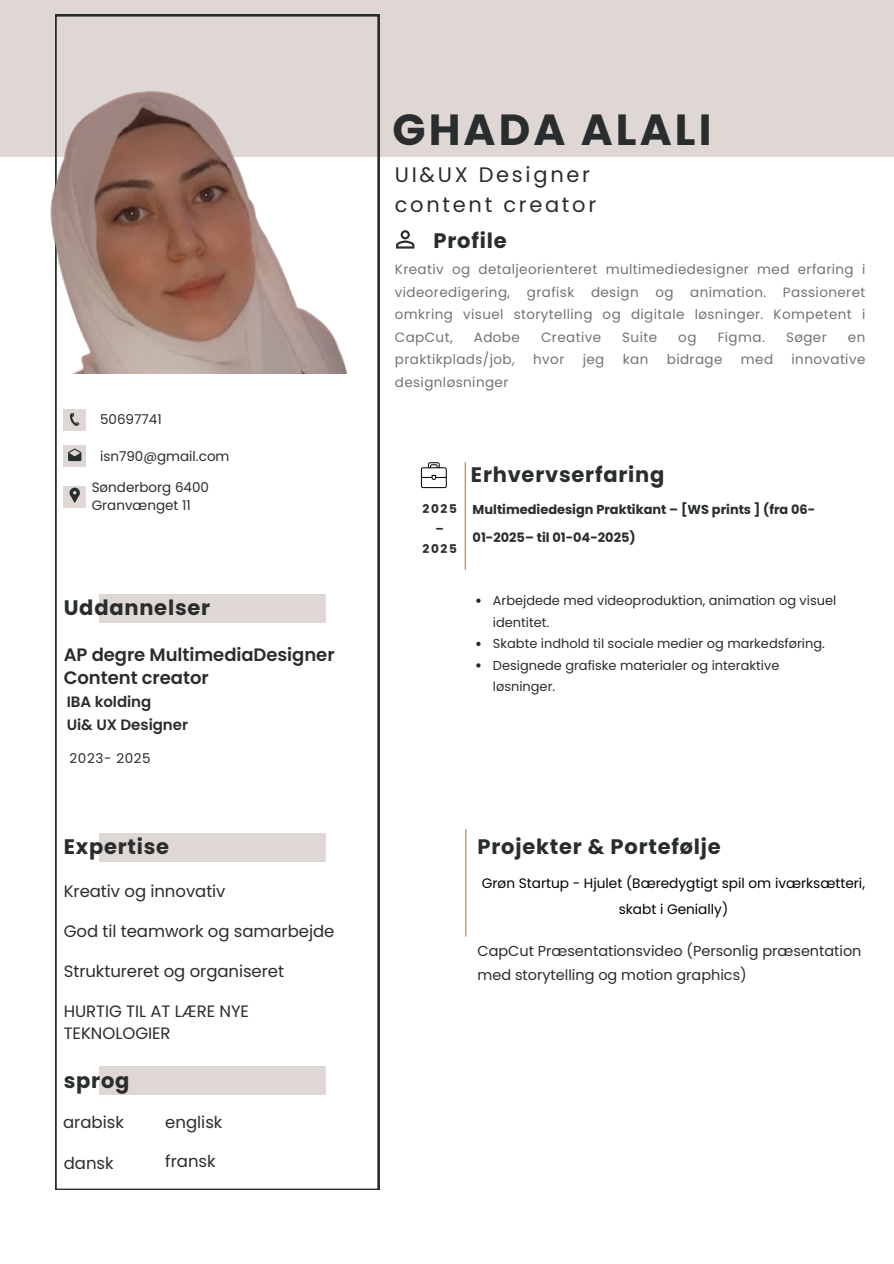
<style>
.page{position:relative;width:894px;height:1264px;background:#fff}
.page>*{position:absolute;margin:0;border:0;box-sizing:border-box;transform-origin:0 0}
.t1{font:700 43.5px "Poppins";letter-spacing:.07em;color:#292d2d}
.t2{font:700 21px "Poppins";letter-spacing:.035em;color:#292d2d}
.t3{font:21px/29.2px "Poppins";letter-spacing:.13em;color:#292d2d}
.t4{font:600 18px "Poppins";letter-spacing:-.005em;color:#292d2d}
.t5{font:16.5px/22.5px "Poppins";letter-spacing:-.005em;color:#292d2d}
.t6{font:600 15px "Poppins";letter-spacing:-.005em;color:#292d2d}
.t7{font:14.4px/24.8px "Poppins";color:#292d2d}
.t8{font:13.65px/25.8px "Poppins";color:#000;text-align:center}
.t9{font:13.5px/22.5px "Poppins";letter-spacing:.03em;color:#737373;text-align:justify}
.t10{font:13.5px "Poppins";color:#292d2d}
.t11{font:13.5px "Poppins";letter-spacing:.045em;color:#292d2d}
.t12{font:12.9px/21.6px "Poppins";color:#292d2d}
.t13{font:700 12.9px/28.2px "Poppins";color:#292d2d}
.t14{font:700 12px/20px "Poppins";letter-spacing:.14em;color:#292d2d;text-align:center}
</style>
<div class="page">
<div style="left:0;top:0;width:893px;height:156px;background:#dfd7d3"></div>
<svg style="left:55px;top:15px;width:324px;height:1174px"></svg>
<img style="left:44px;top:82px;width:371px;height:291px">
<div style="left:99px;top:594px;width:226px;height:28px;background:#dfd7d3"></div>
<div style="left:99px;top:833px;width:226px;height:28px;background:#dfd7d3"></div>
<div style="left:99px;top:1066px;width:226px;height:28px;background:#dfd7d3"></div>
<div style="left:64px;top:486px;width:22px;height:22px;background:#dfd7d3"></div>
<svg style="left:69px;top:487px;width:11px;height:16px"></svg>
<div style="left:64px;top:408px;width:22px;height:22px;background:#dfd7d3"></div>
<svg style="left:70px;top:413px;width:9px;height:13px"></svg>
<div style="left:64px;top:445px;width:22px;height:22px;background:#dfd7d3"></div>
<svg style="left:68px;top:448px;width:13px;height:13px"></svg>
<hr style="left:464px;top:462px;width:1px;height:108px;background:#b37f56">
<svg style="left:396px;top:230px;width:18px;height:18px"></svg>
<svg style="left:421px;top:462px;width:25px;height:26px"></svg>
<svg style="left:476px;top:598px;width:4px;height:5px"></svg>
<svg style="left:476px;top:641px;width:4px;height:5px"></svg>
<svg style="left:476px;top:663px;width:4px;height:4px"></svg>
<hr style="left:465px;top:829px;width:1px;height:107px;background:#b37f56">
<p class="t10" style="left:100px;top:409px;width:63px">50697741</p>
<p class="t10" style="left:100px;top:446px;width:131px">isn790@gmail.com</p>
<p class="t10" style="left:92px;top:478px;width:119px">Sønderborg 6400</p>
<p class="t10" style="left:92px;top:496px;width:100px">Granvænget 11</p>
<h2 class="t2" style="left:64px;top:593px;width:148px">Uddannelser</h2>
<p class="t4" style="left:64px;top:642px;width:272px">AP degre MultimediaDesigner</p>
<p class="t6" style="left:67px;top:691px;width:86px">IBA kolding</p>
<p class="t6" style="left:67px;top:714px;width:123px">Ui&amp; UX Designer</p>
<h2 class="t4" style="left:64px;top:664px;width:146px">Content creator</h2>
<h5 class="t11" style="left:69px;top:749px;width:83px">2023- 2025</h5>
<h6 class="t2" style="left:64px;top:832px;width:107px">Expertise</h6>
<p class="t5" style="left:64px;top:879px;width:163px">Kreativ og innovativ</p>
<h5 class="t5" style="left:64px;top:919px;width:272px">God til teamwork og samarbejde</h5>
<p class="t5" style="left:64px;top:959px;width:222px">Struktureret og organiseret</p>
<p class="t5" style="left:64px;top:999px;width:187px">HURTIG TIL AT LÆRE NYE<br>TEKNOLOGIER</p>
<h4 class="t2" style="left:64px;top:1065px;width:67px">sprog</h4>
<p class="t5" style="left:63px;top:1111px;width:62px">arabisk</p>
<h6 class="t5" style="left:64px;top:1151px;width:51px">dansk</h6>
<h6 class="t5" style="left:165px;top:1111px;width:59px">englisk</h6>
<p class="t5" style="left:165px;top:1149px;width:52px">fransk</p>
<h2 class="t1" style="left:392px;top:99px;width:320px">GHADA ALALI</h2>
<h6 class="t3" style="left:395px;top:160px;width:203px">UI&amp;UX Designer content creator</h6>
<h1 class="t2" style="left:433px;top:226px;width:74px">Profile</h1>
<h6 class="t9" style="left:395px;top:258px;width:472px">Kreativ og detaljeorienteret multimediedesigner med erfaring i videoredigering, grafisk design og animation. Passioneret omkring visuel storytelling og digitale løsninger. Kompetent i CapCut,</h6>
<h6 class="t9" style="left:473px;top:326px;width:47px">Adobe</h6>
<h6 class="t9" style="left:541px;top:326px;width:61px">Creative</h6>
<h6 class="t9" style="left:622px;top:326px;width:36px">Suite</h6>
<h6 class="t9" style="left:678px;top:326px;width:20px">og</h6>
<h6 class="t9" style="left:717px;top:326px;width:49px">Figma.</h6>
<h6 class="t9" style="left:785px;top:326px;width:42px">Søger</h6>
<h6 class="t9" style="left:847px;top:326px;width:19px">en</h6>
<h6 class="t9" style="left:395px;top:348px;width:121px">praktikplads/job,</h6>
<h6 class="t9" style="left:533px;top:348px;width:33px">hvor</h6>
<h6 class="t9" style="left:582px;top:348px;width:23px">jeg</h6>
<h6 class="t9" style="left:622px;top:348px;width:27px">kan</h6>
<h6 class="t9" style="left:666px;top:348px;width:57px">bidrage</h6>
<h6 class="t9" style="left:740px;top:348px;width:34px">med</h6>
<h6 class="t9" style="left:791px;top:348px;width:75px">innovative</h6>
<h6 class="t9" style="left:395px;top:371px;width:115px">designløsninger</h6>
<p class="t2" style="left:470px;top:460px;width:195px">Erhvervserfaring</p>
<h6 class="t14" style="left:422px;top:499px;width:36px">2025 –<br>2025</h6>
<h6 class="t13" style="left:472px;top:495px;width:344px">Multimediedesign Praktikant – [WS prints ] (fra 06-<br>01-2025– til 01-04-2025)</h6>
<p class="t12" style="left:492px;top:589px;width:345px">Arbejdede med videoproduktion, animation og visuel identitet.</p>
<h3 class="t12" style="left:492px;top:633px;width:333px">Skabte indhold til sociale medier og markedsføring.</h3>
<h2 class="t12" style="left:492px;top:654px;width:288px">Designede grafiske materialer og interaktive løsninger.</h2>
<p class="t2" style="left:477px;top:832px;width:244px">Projekter &amp; Portefølje</p>
<h2 class="t8" style="left:481px;top:870px;width:384px">Grøn Startup - Hjulet (Bæredygtigt spil om iværksætteri, skabt i Genially)</h2>
<p class="t7" style="left:477px;top:938px;width:385px">CapCut Præsentationsvideo (Personlig præsentation med storytelling og motion graphics)</p>
</div>
